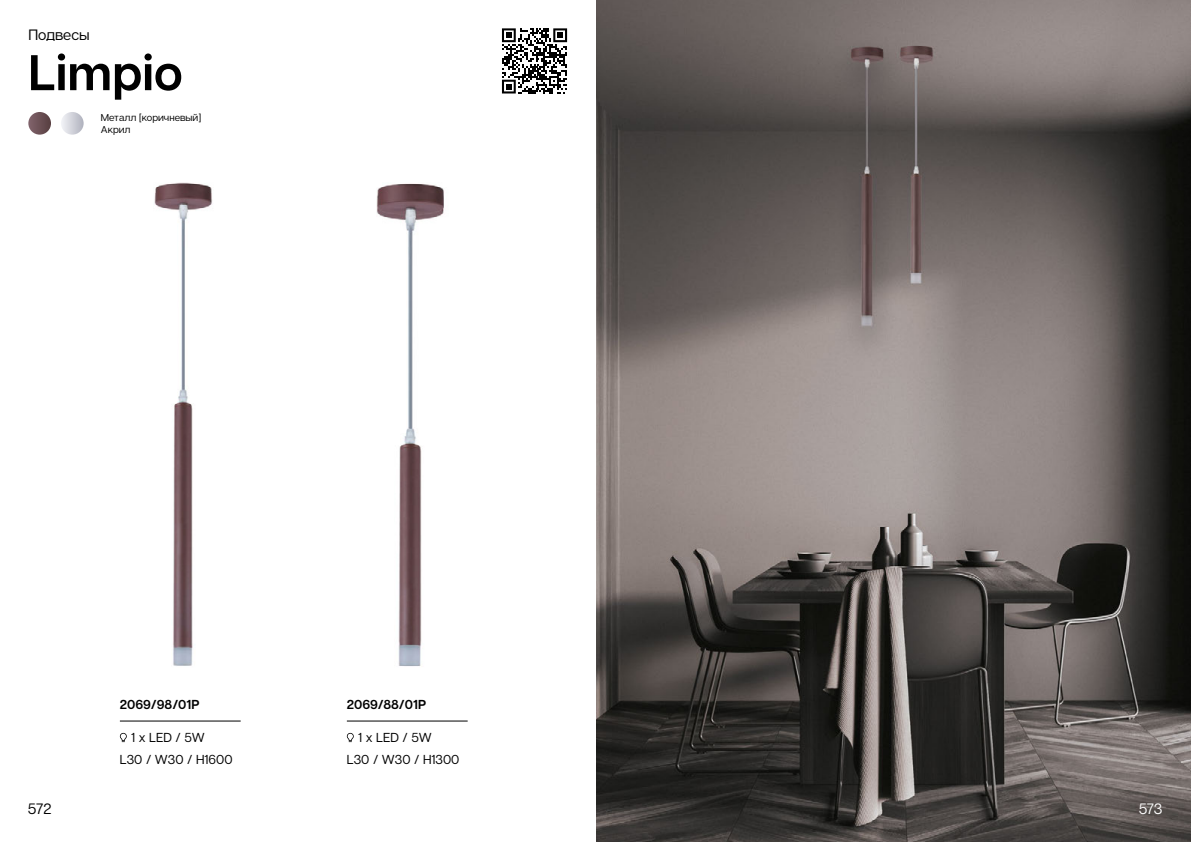
<style>
.page{position:relative;width:1191px;height:842px;background:#fff}
.page>*{position:absolute;margin:0;border:0;box-sizing:border-box;transform-origin:0 0}
.t1{font:600 50px "Articulat CF";color:#000}
.t2{font:15px "Articulat CF";color:#000}
.t3{font:15px "Articulat CF";color:#fff}
.t4{font:13px "Articulat CF";color:#000}
.t5{font:600 13px "Articulat CF";color:#000}
.t6{font:10px/12px "Articulat CF";color:#000}
</style>
<div class="page">
<svg style="left:28px;top:112px;width:23px;height:23px"></svg>
<svg style="left:61px;top:112px;width:23px;height:23px"></svg>
<img style="left:154px;top:183px;width:59px;height:483px">
<img style="left:376px;top:183px;width:68px;height:483px">
<hr style="left:120px;top:720px;width:121px;height:1px;background:#000">
<hr style="left:347px;top:720px;width:120px;height:1px;background:#000">
<svg style="left:120px;top:733px;width:7px;height:9px"></svg>
<svg style="left:347px;top:733px;width:7px;height:9px"></svg>
<svg style="left:502px;top:28px;width:65px;height:65px"></svg>
<img style="left:596px;top:0;width:595px;height:842px">
<p class="t2" style="left:28px;top:26px;width:63px">Подвесы</p>
<h1 class="t1" style="left:28px;top:44px;width:156px">Limpio</h1>
<p class="t6" style="left:101px;top:112px;width:102px">Металл [коричневый]<br>Акрил</p>
<p class="t5" style="left:120px;top:697px;width:81px">2069/98/01P</p>
<p class="t5" style="left:347px;top:697px;width:81px">2069/88/01P</p>
<p class="t4" style="left:131px;top:730px;width:75px">1 x LED / 5W</p>
<p class="t4" style="left:358px;top:730px;width:75px">1 x LED / 5W</p>
<p class="t4" style="left:120px;top:752px;width:114px">L30 / W30 / H1600</p>
<p class="t4" style="left:347px;top:752px;width:114px">L30 / W30 / H1300</p>
<p class="t2" style="left:28px;top:800px;width:25px">572</p>
<p class="t3" style="left:1138px;top:800px;width:25px">573</p>
</div>
